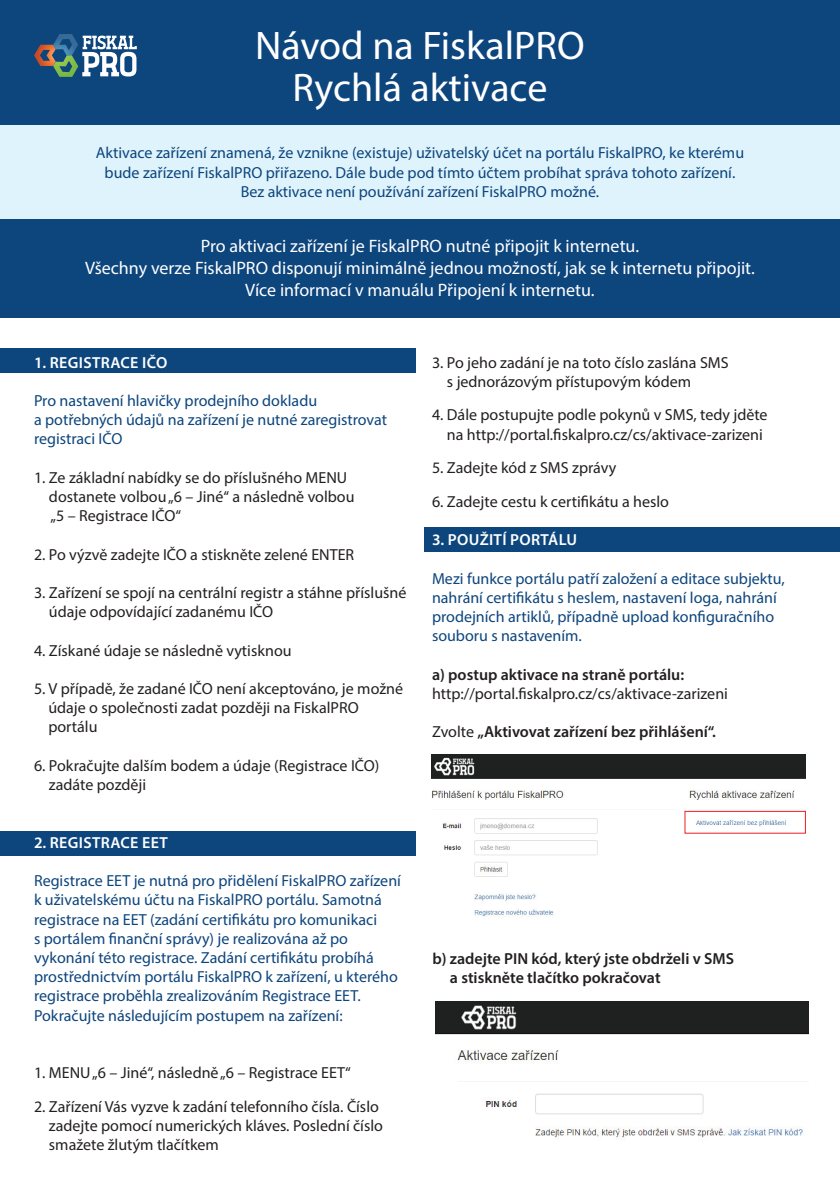
<style>
.page{position:relative;width:840px;height:1191px;background:#fff}
.page>*{position:absolute;margin:0;border:0;box-sizing:border-box;transform-origin:0 0}
.t1{font:40px/42px "Myriad Pro";color:#fff;text-align:center}
.t2{font:18px/21.6px "Myriad Pro";color:#fff;text-align:center}
.t3{font:16px/19.2px "Myriad Pro";color:#0d457d}
.t4{font:16px/19.2px "Myriad Pro";color:#231f20}
.t5{font:600 16px/19.2px "Myriad Pro";color:#231f20}
.t6{font:600 16px "Myriad Pro";letter-spacing:.02em;color:#fff}
.s1{font-weight:400}
</style>
<div class="page">
<div style="left:0;top:0;width:839px;height:317px;background:#0d457d"></div>
<div style="left:0;top:125px;width:839px;height:93px;background:#dff3fc"></div>
<div style="left:424px;top:527px;width:415px;height:25px;background:#0d457d"></div>
<div style="left:0;top:348px;width:415px;height:25px;background:#0d457d"></div>
<div style="left:0;top:830px;width:415px;height:25px;background:#0d457d"></div>
<img style="left:435px;top:1001px;width:373px;height:138px">
<img style="left:431px;top:755px;width:374px;height:161px">
<div style="left:684px;top:811px;width:121px;height:22px;border:1px solid #ee1d23"></div>
<svg style="left:34px;top:34px;width:103px;height:43px"></svg>
<h1 class="t1" style="left:255px;top:24px;width:331px">Návod na FiskalPRO<br>Rychlá aktivace</h1>
<p class="t3" style="left:96px;top:143px;width:649px;text-align:center">Aktivace zařízení znamená, že vznikne (existuje) uživatelský účet na portálu FiskalPRO, ke kterému bude zařízení FiskalPRO přiřazeno. Dále bude pod tímto účtem probíhat správa tohoto zařízení.<br>Bez aktivace není používání zařízení FiskalPRO možné.</p>
<p class="t2" style="left:85px;top:235px;width:671px">Pro aktivaci zařízení je FiskalPRO nutné připojit k internetu.<br>Všechny verze FiskalPRO disponují minimálně jednou možností, jak se k internetu připojit.<br>Více informací v manuálu Připojení k internetu.</p>
<p class="t6" style="left:34px;top:352px;width:135px">1. REGISTRACE IČO</p>
<p class="t3" style="left:34px;top:391px;width:354px">Pro nastavení hlavičky prodejního dokladu<br>a potřebných údajů na zařízení je nutné zaregistrovat registraci IČO</p>
<p class="t4" style="left:49px;top:467px;width:307px;text-indent:-15px">1. Ze základní nabídky se do příslušného MENU dostanete volbou „6 – Jiné“ a následně volbou „5 – Registrace IČO“</p>
<p class="t4" style="left:34px;top:544px;width:321px">2. Po výzvě zadejte IČO a stiskněte zelené ENTER</p>
<p class="t4" style="left:49px;top:583px;width:359px;text-indent:-15px">3. Zařízení se spojí na centrální registr a stáhne příslušné údaje odpovídající zadanému IČO</p>
<p class="t4" style="left:34px;top:640px;width:259px">4. Získané údaje se následně vytisknou</p>
<p class="t4" style="left:48px;top:679px;width:356px;text-indent:-14px">5. V případě, že zadané IČO není akceptováno, je možné údaje o společnosti zadat později na FiskalPRO portálu</p>
<p class="t4" style="left:49px;top:755px;width:331px;text-indent:-15px">6. Pokračujte dalším bodem a údaje (Registrace IČO) zadáte později</p>
<p class="t6" style="left:34px;top:832px;width:135px">2. REGISTRACE EET</p>
<p class="t3" style="left:34px;top:871px;width:368px">Registrace EET je nutná pro přidělení FiskalPRO zařízení k uživatelskému účtu na FiskalPRO portálu. Samotná registrace na EET (zadání certifikátu pro komunikaci<br>s portálem finanční správy) je realizována až po vykonání této registrace. Zadání certifikátu probíhá prostřednictvím portálu FiskalPRO k zařízení, u kterého registrace proběhla zrealizováním Registrace EET.<br>Pokračujte následujícím postupem na zařízení:</p>
<p class="t4" style="left:34px;top:1063px;width:318px">1. MENU „6 – Jiné“, následně „6 – Registrace EET“</p>
<p class="t4" style="left:49px;top:1096px;width:335px;text-indent:-15px">2. Zařízení Vás vyzve k zadání telefonního čísla. Číslo zadejte pomocí numerických kláves. Poslední číslo smažete žlutým tlačítkem</p>
<p class="t4" style="left:446px;top:352px;width:283px;text-indent:-15px">3. Po jeho zadání je na toto číslo zaslána SMS s jednorázovým přístupovým kódem</p>
<p class="t4" style="left:432px;top:405px;width:337px;text-align:right">4. Dále postupujte podle pokynů v SMS, tedy jděte na http://portal.fiskalpro.cz/cs/aktivace-zarizeni</p>
<p class="t4" style="left:432px;top:458px;width:186px">5. Zadejte kód z SMS zprávy</p>
<p class="t4" style="left:432px;top:491px;width:238px">6. Zadejte cestu k certifikátu a heslo</p>
<p class="t6" style="left:432px;top:529px;width:146px">3. POUŽITÍ PORTÁLU</p>
<p class="t3" style="left:432px;top:568px;width:354px">Mezi funkce portálu patří založení a editace subjektu, nahrání certifikátu s heslem, nastavení loga, nahrání prodejních artiklů, případně upload konfiguračního souboru s nastavením.</p>
<p class="t5" style="left:432px;top:664px;width:253px">a) postup aktivace na straně portálu:</p>
<p class="t4" style="left:432px;top:683px;width:297px">http://portal.fiskalpro.cz/cs/aktivace-zarizeni</p>
<p class="t5" style="left:432px;top:722px;width:285px"><span class="s1">Zvolte</span> „Aktivovat zařízení bez přihlášení“.</p>
<p class="t5" style="left:449px;top:949px;width:285px;text-indent:-17px">b) zadejte PIN kód, který jste obdrželi v SMS a stiskněte tlačítko pokračovat</p>
</div>
